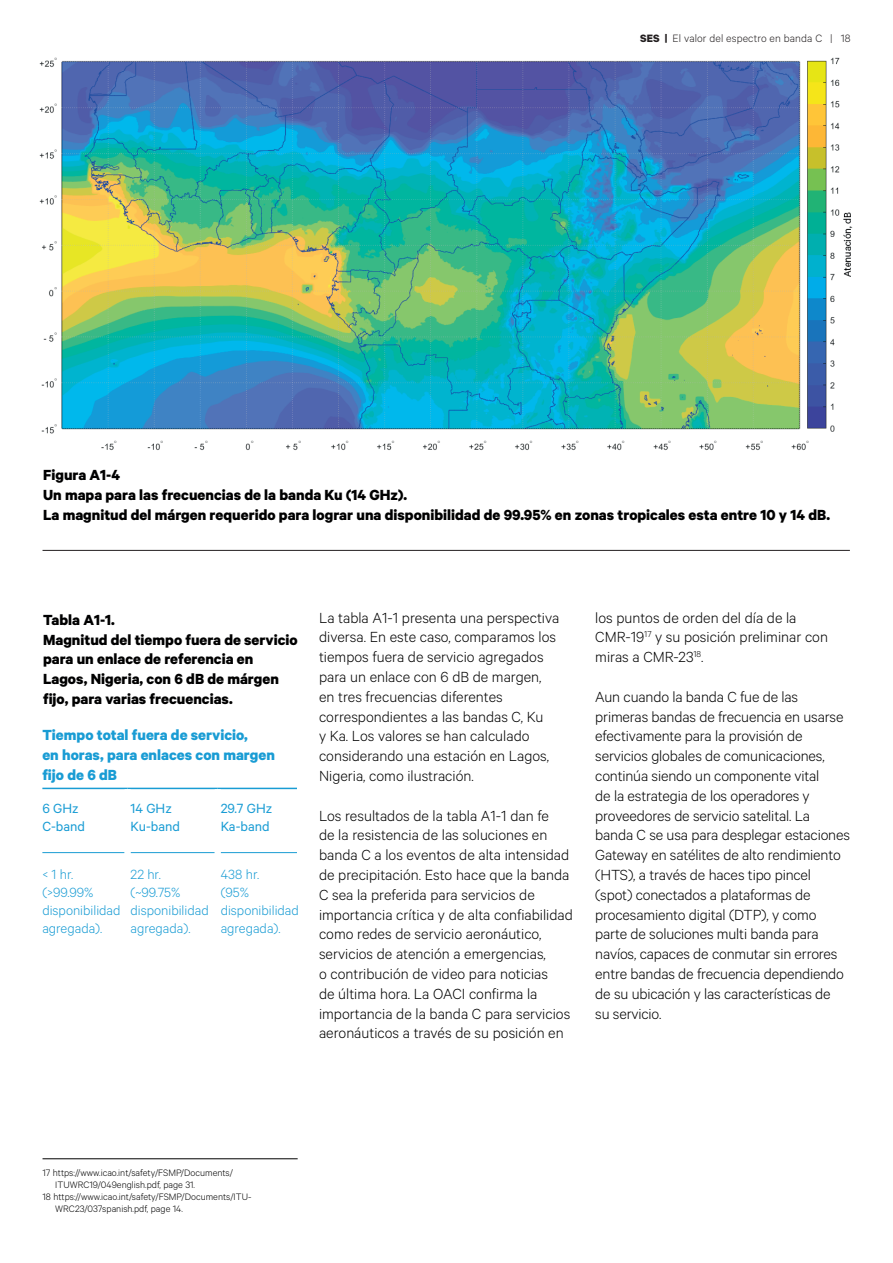
<style>
.page{position:relative;width:893px;height:1263px;background:#fff}
.page>*{position:absolute;margin:0;border:0;box-sizing:border-box;transform-origin:0 0}
.t1{font:300 16.5px/19.8px "Calibre";letter-spacing:-.005em;color:#000001}
.t2{font:700 16.5px/19.8px "Calibre";color:#000001}
.t3{font:700 16.5px/19.8px "Calibre";color:#199cd4}
.t4{font:300 15px/18px "Calibre";color:#199cd4}
.t5{font:15px/18px "Calibre";color:#199cd4}
.t6{font:300 12px "Calibre";letter-spacing:.01em;color:#231f20}
.t7{font:300 10.5px "Calibre";color:#000001}
.s1{font-weight:700}
</style>
<div class="page">
<img style="left:39px;top:57px;width:814px;height:394px">
<hr style="left:43px;top:550px;width:807px;height:1px;background:#231f20">
<hr style="left:42px;top:788px;width:86px;height:1px;background:#199cd4">
<hr style="left:128px;top:788px;width:90px;height:1px;background:#199cd4">
<hr style="left:218px;top:788px;width:87px;height:1px;background:#199cd4">
<hr style="left:42px;top:852px;width:83px;height:1px;background:#199cd4">
<hr style="left:131px;top:852px;width:84px;height:1px;background:#199cd4">
<hr style="left:221px;top:852px;width:84px;height:1px;background:#199cd4">
<hr style="left:43px;top:1158px;width:255px;height:1px;background:#000001">
<div style="left:298px;top:780px;width:13px;height:104px;background:#fff"></div>
<p class="t6" style="left:640px;top:32px;width:212px"><span class="s1">SES |</span> El valor del espectro en banda C | 18</p>
<p class="t2" style="left:43px;top:464px;width:788px">Figura A1-4<br>Un mapa para las frecuencias de la banda Ku (14 GHz).<br>La magnitud del márgen requerido para lograr una disponibilidad de 99.95% en zonas tropicales esta entre 10 y 14 dB.</p>
<p class="t2" style="left:43px;top:609px;width:256px">Tabla A1-1.<br>Magnitud del tiempo fuera de servicio para un enlace de referencia en<br>Lagos, Nigeria, con 6 dB de márgen fijo, para varias frecuencias.</p>
<p class="t1" style="left:319px;top:607px;width:242px">La tabla A1-1 presenta una perspectiva diversa. En este caso, comparamos los tiempos fuera de servicio agregados para un enlace con 6 dB de margen, en tres frecuencias diferentes correspondientes a las bandas C, Ku<br>y Ka. Los valores se han calculado considerando una estación en Lagos, Nigeria, como ilustración.</p>
<p class="t1" style="left:319px;top:805px;width:255px">Los resultados de la tabla A1-1 dan fe<br>de la resistencia de las soluciones en banda C a los eventos de alta intensidad de precipitación. Esto hace que la banda C sea la preferida para servicios de importancia crítica y de alta confiabilidad como redes de servicio aeronáutico, servicios de atención a emergencias,<br>o contribución de video para noticias<br>de última hora. La OACI confirma la importancia de la banda C para servicios aeronáuticos a través de su posición en</p>
<p class="t3" style="left:42px;top:725px;width:234px">Tiempo total fuera de servicio,<br>en horas, para enlaces con margen fijo de 6 dB</p>
<p class="t5" style="left:42px;top:799px;width:44px">6 GHz<br>C-band</p>
<p class="t5" style="left:131px;top:799px;width:51px">14 GHz<br>Ku-band</p>
<p class="t5" style="left:221px;top:799px;width:53px">29.7 GHz<br>Ka-band</p>
<p class="t4" style="left:42px;top:865px;width:80px">&lt; 1 hr. (&gt;99.99% disponibilidad agregada).</p>
<p class="t4" style="left:131px;top:865px;width:80px">22 hr. (~99.75% disponibilidad agregada).</p>
<p class="t4" style="left:221px;top:865px;width:80px">438 hr.<br>(95% disponibilidad agregada).</p>
<p class="t1" style="left:595px;top:607px;width:234px">los puntos de orden del día de la<br>CMR-19<sup>17</sup> y su posición preliminar con miras a CMR-23<sup>18</sup>.</p>
<p class="t1" style="left:595px;top:686px;width:256px">Aun cuando la banda C fue de las primeras bandas de frecuencia en usarse efectivamente para la provisión de servicios globales de comunicaciones, continúa siendo un componente vital<br>de la estrategia de los operadores y proveedores de servicio satelital. La banda C se usa para desplegar estaciones Gateway en satélites de alto rendimiento (HTS), a través de haces tipo pincel (spot) conectados a plataformas de procesamiento digital (DTP), y como parte de soluciones multi banda para navíos, capaces de conmutar sin errores entre bandas de frecuencia dependiendo de su ubicación y las características de<br>su servicio.</p>
<p class="t7" style="left:43px;top:1167px;width:192px">17 https://www.icao.int/safety/FSMP/Documents/</p>
<p class="t7" style="left:55px;top:1179px;width:141px">ITUWRC19/049english.pdf, page 31.</p>
<p class="t7" style="left:43px;top:1191px;width:210px">18 https://www.icao.int/safety/FSMP/Documents/ITU-</p>
<p class="t7" style="left:55px;top:1203px;width:129px">WRC23/037spanish.pdf, page 14.</p>
</div>
